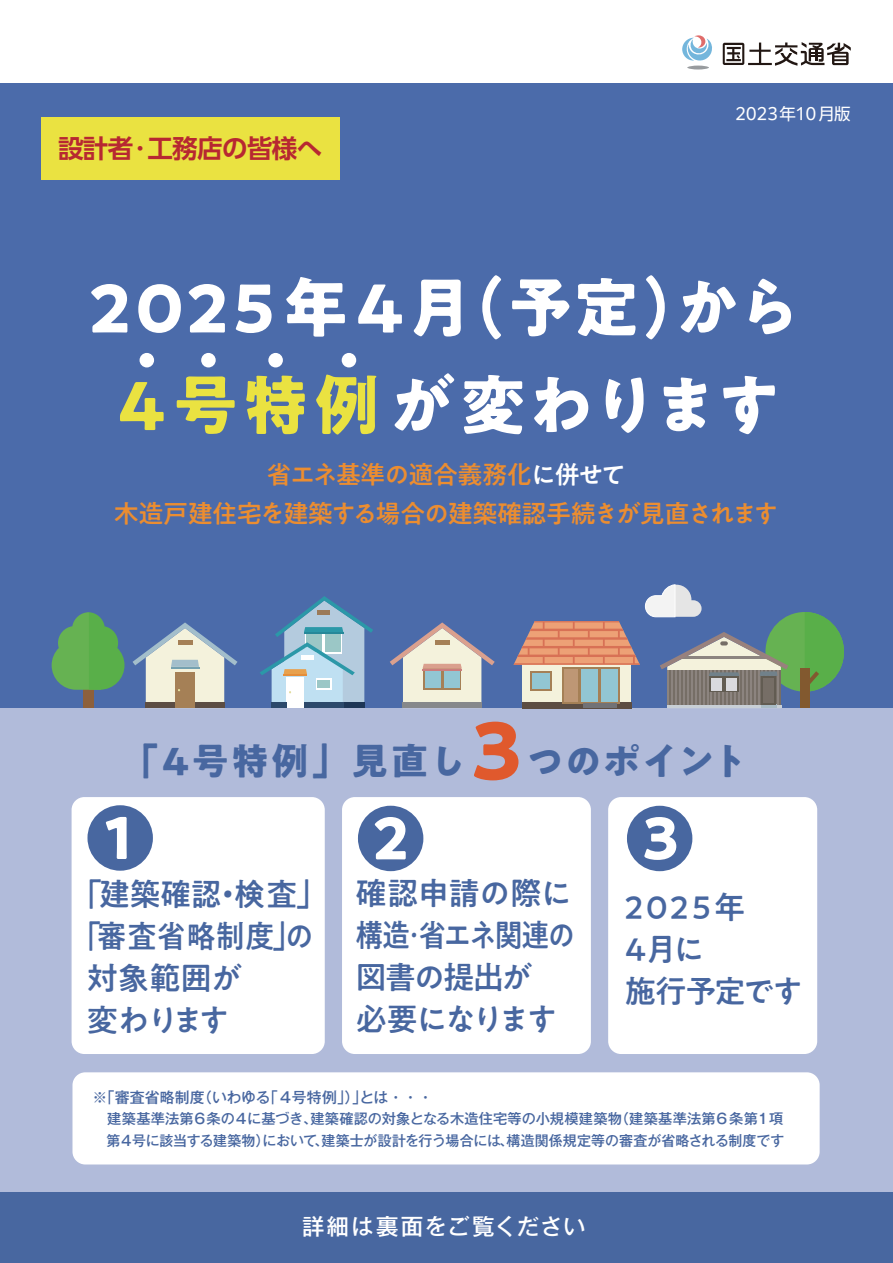
<style>
.page{position:relative;width:893px;height:1263px;background:#fff}
.page>*{position:absolute;margin:0;border:0;box-sizing:border-box;transform-origin:0 0}
.t1{font:700 78.15px "PA1 Gothic Std N";color:#e0592d}
.t2{font:700 67.95px "PA1 Gothic Std N";color:#4867a0}
.t3{font:700 65.1px/97.5px "PA1 Gothic Std N";letter-spacing:.045em;color:#fff}
.t4{font:700 37.05px "PA1 Gothic Std";letter-spacing:.03em;color:#4867a0}
.t5{font:500 31.5px/42px "PA1 Gothic Std";letter-spacing:-.065em;color:#4867a0}
.t6{font:500 31.5px "PA1 Gothic Std";letter-spacing:-.045em;color:#4867a0}
.t7{font:500 31.5px/42px "PA1 Gothic Std";letter-spacing:-.095em;color:#4867a0}
.t8{font:500 31.5px "PA1 Gothic Std";letter-spacing:.01em;color:#4867a0;scale:.93 1}
.t9{font:700 25.5px "PUD Shin Go Pr 6 N De";letter-spacing:-.025em;color:#b72831}
.t10{font:500 25.2px/39px "PA1 Gothic Std";letter-spacing:-.05em;color:#eb8d31;text-align:center}
.t11{font:500 22.5px "Gothic MB101 Pro";letter-spacing:.055em;color:#fff}
.t12{font:16.5px "PUD Shin Go Pr 6 N";letter-spacing:-.025em;color:#fff}
.t13{font:500 14.85px "Gothic MB101 Pro";letter-spacing:.005em;color:#4867a0}
.t14{font:500 14.25px/21.3px "Gothic MB101 Pro";letter-spacing:.005em;color:#4867a0}
.t15{font:500 14.25px "Gothic MB101 Pro";letter-spacing:.025em;color:#4867a0}
.s1{color:#eae241}
.s2{color:#fff}
</style>
<div class="page">
<div style="left:0;top:83px;width:893px;height:625px;background:#4b6baa"></div>
<div style="left:0;top:1192px;width:893px;height:71px;background:#4867a0"></div>
<div style="left:0;top:708px;width:893px;height:484px;background:#b1bbda"></div>
<svg style="left:687px;top:66px;width:22px;height:4px"></svg>
<svg style="left:682px;top:35px;width:30px;height:26px"></svg>
<svg style="left:723px;top:42px;width:128px;height:24px"></svg>
<div style="left:72px;top:797px;width:253px;height:257px;background:#fff;border-radius:13px"></div>
<div style="left:342px;top:797px;width:249px;height:257px;background:#fff;border-radius:13px"></div>
<div style="left:608px;top:797px;width:209px;height:257px;background:#fff;border-radius:13px"></div>
<div style="left:42px;top:117px;width:298px;height:63px;background:#eae241"></div>
<div style="left:72px;top:1072px;width:748px;height:92px;background:#fff;border-radius:13px"></div>
<svg style="left:133px;top:622px;width:105px;height:86px"></svg>
<div style="left:178px;top:640px;width:14px;height:5px;background:#a58056"></div>
<div style="left:195px;top:702px;width:30px;height:6px;background:#5c4d43"></div>
<div style="left:145px;top:702px;width:30px;height:6px;background:#5c4d43"></div>
<svg style="left:390px;top:622px;width:105px;height:86px"></svg>
<hr style="left:423px;top:669px;width:39px;height:1px;background:#cb7d7e">
<svg style="left:260px;top:596px;width:113px;height:112px"></svg>
<svg style="left:316px;top:679px;width:15px;height:11px"></svg>
<hr style="left:317px;top:610px;width:13px;height:4px;background:#9b7a59">
<div style="left:318px;top:681px;width:12px;height:7px;background:#9bc7c6"></div>
<div style="left:83px;top:668px;width:10px;height:40px;background:#8d603c"></div>
<svg style="left:52px;top:612px;width:73px;height:78px"></svg>
<div style="left:765px;top:612px;width:79px;height:80px;background:#66b252;border-radius:50%"></div>
<div style="left:800px;top:667px;width:10px;height:40px;background:#82592f"></div>
<svg style="left:805px;top:612px;width:39px;height:80px"></svg>
<div style="left:140px;top:353px;width:14px;height:14px;background:#fff;border-radius:50%"></div>
<div style="left:201px;top:353px;width:15px;height:14px;background:#fff;border-radius:50%"></div>
<div style="left:268px;top:353px;width:15px;height:14px;background:#fff;border-radius:50%"></div>
<div style="left:342px;top:353px;width:14px;height:14px;background:#fff;border-radius:50%"></div>
<svg style="left:514px;top:584px;width:274px;height:124px"></svg>
<svg style="left:530px;top:671px;width:22px;height:19px"></svg>
<div style="left:522px;top:702px;width:109px;height:6px;background:#5c4d43"></div>
<svg style="left:580px;top:667px;width:20px;height:37px"></svg>
<svg style="left:600px;top:667px;width:20px;height:37px"></svg>
<hr style="left:583px;top:704px;width:33px;height:4px;background:#727276">
<div style="left:532px;top:673px;width:18px;height:15px;background:#92c6d3"></div>
<div style="left:582px;top:669px;width:16px;height:33px;background:#92c6d3"></div>
<div style="left:602px;top:669px;width:16px;height:33px;background:#92c6d3"></div>
<div style="left:563px;top:667px;width:17px;height:37px;background:#a58056"></div>
<div style="left:564px;top:669px;width:14px;height:33px;background:#be9775"></div>
<hr style="left:171px;top:667px;width:28px;height:2px;background:#75a1b0">
<h3 class="t9" style="left:147px;top:135px;width:176px">工務店の皆様へ</h3>
<h3 class="t9" style="left:58px;top:135px;width:77px">設計者</h3>
<h3 class="t9" style="left:128px;top:135px;width:27px">・</h3>
<p class="t12" style="left:735px;top:105px;width:117px">2023年10 月版</p>
<h3 class="t3" style="left:90px;top:267px;width:694px">2025年4 （月予定）<br><span class="s1">４号特例</span>が変わります</h3>
<h3 class="t3" style="left:674px;top:267px;width:128px">から</h3>
<h3 class="t10" style="left:114px;top:458px;width:667px">省エネ基準の適合義務化<span class="s2">に併せて<br></span>木造戸建住宅を建築する場合の建築確認手続きが見直されます</h3>
<h3 class="t4" style="left:122px;top:737px;width:346px">「４号特例」見直し</h3>
<h2 class="t2" style="left:86px;top:795px;width:69px">1</h2>
<h2 class="t2" style="left:357px;top:796px;width:69px">2</h2>
<h1 class="t1" style="left:471px;top:700px;width:53px">3</h1>
<h3 class="t4" style="left:488px;top:737px;width:262px">　つのポイント</h3>
<h2 class="t2" style="left:626px;top:796px;width:69px">3</h2>
<h3 class="t6" style="left:71px;top:876px;width:257px">「建築確認検査「</h3>
<h3 class="t6" style="left:212px;top:876px;width:32px">・</h3>
<h3 class="t8" style="left:72px;top:918px;width:261px">「審査省略制度の」</h3>
<h3 class="t6" style="left:87px;top:960px;width:157px">対象範囲が</h3>
<h3 class="t6" style="left:87px;top:1002px;width:145px">変わります</h3>
<h3 class="t5" style="left:355px;top:875px;width:222px">確認申請の際に構造･省エネ関連の図書の提出が<br>必要になります</h3>
<p class="t13" style="left:197px;top:1085px;width:75px">（いわゆる</p>
<p class="t13" style="left:263px;top:1085px;width:105px">「４号特例」）」</p>
<p class="t13" style="left:92px;top:1085px;width:114px">※「審査省略制度</p>
<p class="t13" style="left:359px;top:1085px;width:75px">とは・・・</p>
<h3 class="t7" style="left:619px;top:889px;width:187px">２０２５年<br>4月に<br>施行予定です</h3>
<p class="t14" style="left:262px;top:1106px;width:523px;text-indent:-155px">建築基準法第６条の４に基づき、<br>において建築士が設計を行う場合には構造関係規定等の審査が省略される制度です</p>
<p class="t15" style="left:615px;top:1107px;width:170px">（建築基準法第6条第1項</p>
<p class="t14" style="left:310px;top:1106px;width:313px">建築確認の対象となる木造住宅等の小規模建築物</p>
<p class="t14" style="left:107px;top:1128px;width:164px">第4号に該当する建築物）</p>
<p class="t14" style="left:314px;top:1128px;width:15px">、</p>
<p class="t14" style="left:500px;top:1128px;width:15px">、</p>
<h3 class="t11" style="left:302px;top:1208px;width:285px">詳細は裏面をご覧ください</h3>
</div>
